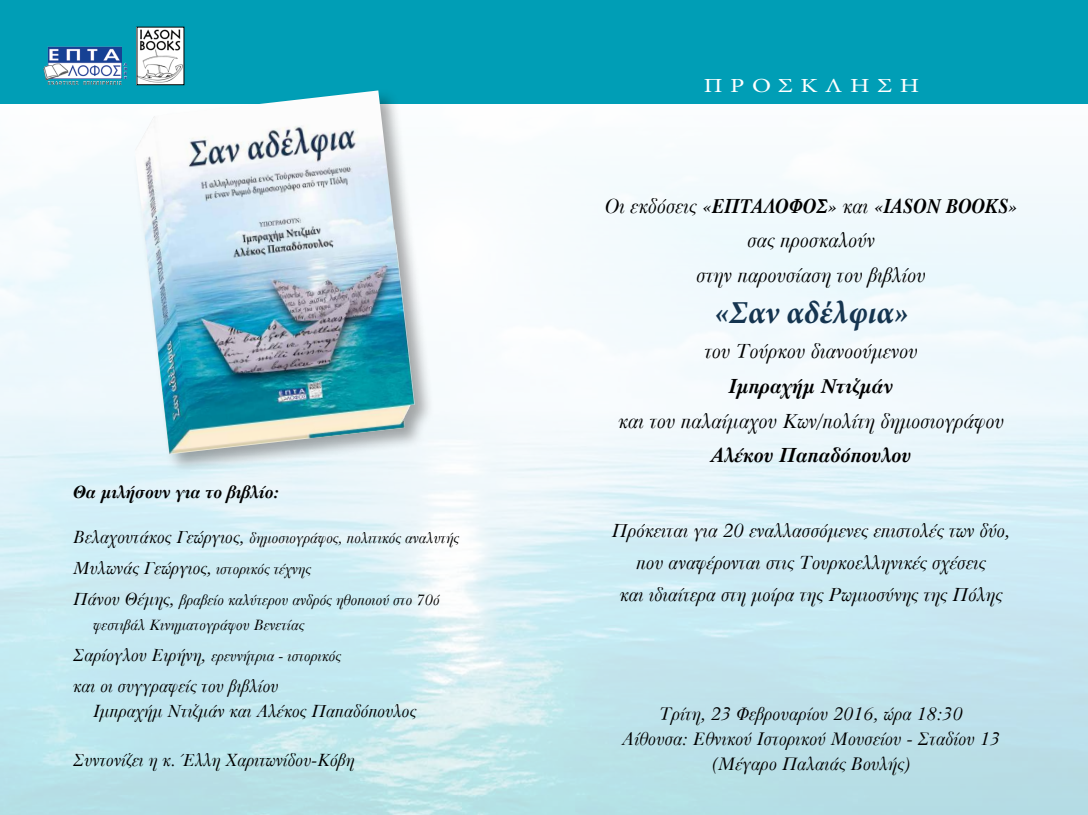
<style>
.page{position:relative;width:1088px;height:815px;background:#fff}
.page>*{position:absolute;margin:0;border:0;box-sizing:border-box;transform-origin:0 0}
.t1{font:italic 700 32px "Minion Pro";color:#153550}
.t2{font:20.88px/34.9px "UB Baskerville Italic";color:#000;text-align:center}
.t3{font:italic 20.88px "UB Baskerville Bold";color:#000}
.t4{font:20px "Minion Pro";letter-spacing:.3em;color:#fff;scale:1.27 1}
.t5{font:19.5px/32px "UB Baskerville Italic";color:#000;text-align:center}
.t6{font:18.75px/25px "UB Baskerville Italic";color:#000;text-align:center}
.t7{font:18.12px/25.1px "UB Baskerville Italic";color:#000}
.t8{font:italic 18.12px "UB Baskerville Bold";color:#000}
.t9{font:15.38px/25.1px "UB Baskerville Italic";color:#000}
.s1{font-size:18.12px}
.s2{font-size:15.38px}
.s3{font-family:"UB Baskerville Italic";font-style:normal}
</style>
<div class="page">
<div style="left:0;top:0;width:1088px;height:104px;background:#009eb6"></div>
<img style="left:43px;top:47px;width:84px;height:38px">
<img style="left:139px;top:29px;width:43px;height:54px">
<div style="left:132px;top:88px;width:302px;height:386px;background:#000;opacity:.34"></div>
<img style="left:135px;top:90px;width:280px;height:365px">
<p class="t8" style="left:74px;top:482px;width:208px">ΘΑ ΜΙΛΉΣΟΥΝ ΓΙΑ ΤΟ ΒΙΒΛΊΟ:</p>
<p class="t9" style="left:74px;top:525px;width:387px"><span class="s1">Βελαχουτάκος Γεώργιος,</span> δημοσιογράφος, πολιτικός αναλυτής</p>
<p class="t7" style="left:74px;top:555px;width:239px">Μυλωνάς Γεώργιος, <span class="s2">ιστορικός τέχνης</span></p>
<p class="t9" style="left:93px;top:587px;width:348px;text-indent:-20px"><span class="s1">Πάνου Θέμης,</span> βραβείο καλύτερου ανδρός ηθοποιού στο 70ό φεστιβάλ Κινηματογράφου Βενετίας</p>
<p class="t9" style="left:74px;top:643px;width:269px"><span class="s1">Σαρίογλου Ειρήνη,</span> ερευνήτρια - ιστορικός</p>
<p class="t7" style="left:93px;top:673px;width:325px;text-indent:-20px">και οι συγγραφείς του βιβλίου<br>Ιμπραχήμ Ντιζμάν και Αλέκος Παπαδόπουλος</p>
<p class="t7" style="left:74px;top:747px;width:283px">Συντονίζει η κ. Έλλη Χαριτωνίδου-Κόβη</p>
<h3 class="t4" style="left:704px;top:73px;width:171px">ΠΡΟΣΚΛΗΣΗ</h3>
<h2 class="t3" style="left:605px;top:193px;width:414px"><span class="s3">Οι εκδόσεις</span> «ΕΠΤΆΛΟΦΟΣ» <span class="s3">και</span> «IASON BOOKS»</h2>
<h2 class="t2" style="left:697px;top:223px;width:231px">σας προσκαλούν<br>στην παρουσίαση του βιβλίου</h2>
<h1 class="t1" style="left:714px;top:301px;width:196px">«Σαν αδέλφια»</h1>
<h2 class="t2" style="left:705px;top:334px;width:214px">του Τούρκου διανοούμενου</h2>
<h2 class="t3" style="left:729px;top:373px;width:166px">ΙΜΠΡΑΧΉΜ ΝΤΙΖΜΆΝ</h2>
<h2 class="t2" style="left:619px;top:403px;width:387px">και του παλαίμαχου Κων/πολίτη δημοσιογράφου</h2>
<h2 class="t3" style="left:711px;top:443px;width:202px">ΆΛΈΚΟΥ ΠΑΠΑΔΌΠΟΥΛΟΥ</h2>
<p class="t5" style="left:612px;top:515px;width:400px">Πρόκειται για 20 εναλλασσόμενες επιστολές των δύο, που αναφέρονται στις Τουρκοελληνικές σχέσεις<br>και ιδιαίτερα στη μοίρα της Ρωμιοσύνης της Πόλης</p>
<p class="t6" style="left:622px;top:701px;width:379px">Τρίτη, 23 Φεβρουαρίου 2016, ώρα 18:30<br>Αίθουσα: Εθνικού Ιστορικού Μουσείου - Σταδίου 13 (Μέγαρο Παλαιάς Βουλής)</p>
</div>
